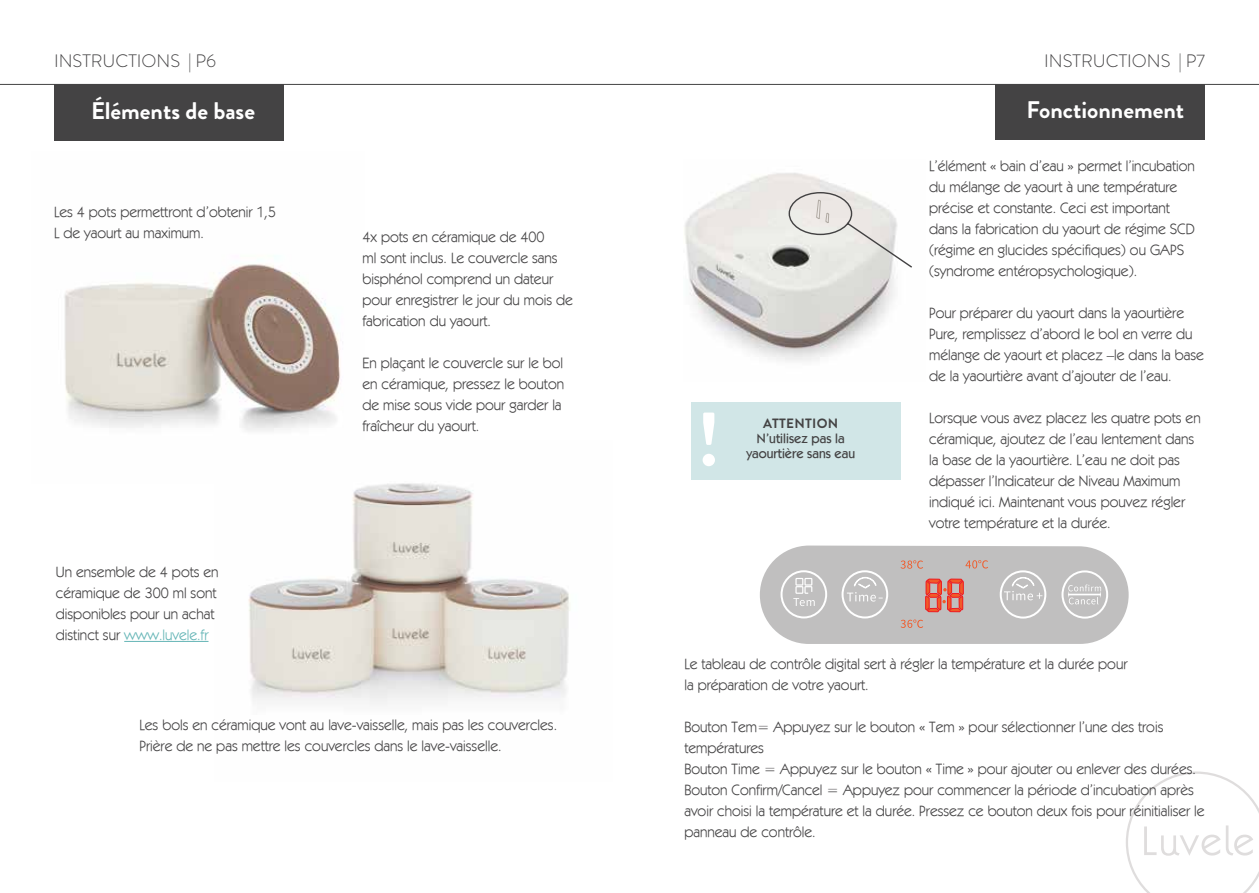
<style>
.page{position:relative;width:1259px;height:893px;background:#fff}
.page>*{position:absolute;margin:0;border:0;box-sizing:border-box;transform-origin:0 0}
.t1{font:700 75.6px "Brandon Grotesque";color:#fff}
.t2{font:700 24px "Brandon Grotesque";color:#fff}
.t3{font:300 18px "Brandon Grotesque";color:#444344}
.t4{font:15px/21px "Kabel IT Cby BT";color:#444344}
.t5{font:500 13.5px/15px "Kabel IT Cby BT";color:#444344;text-align:center}
.t6{font:700 13.5px "Brandon Grotesque";letter-spacing:.02em;color:#444344}
.s1{color:#64b5b6}
</style>
<div class="page">
<svg style="left:1126px;top:771px;width:133px;height:122px"></svg>
<img style="left:64px;top:256px;width:277px;height:175px">
<img style="left:248px;top:483px;width:321px;height:222px">
<hr style="left:0;top:84px;width:1259px;height:1px;background:#444344">
<div style="left:54px;top:84px;width:229px;height:56px;background:#444344"></div>
<hr style="left:124px;top:641px;width:84px;height:1px;background:#64b5b6">
<svg style="left:760px;top:545px;width:368px;height:99px;background:#c8c3c2"></svg>
<img style="left:684px;top:173px;width:211px;height:188px">
<svg style="left:788px;top:191px;width:124px;height:78px"></svg>
<div style="left:691px;top:402px;width:209px;height:78px;background:#d1e6e7"></div>
<div style="left:995px;top:84px;width:209px;height:56px;background:#444344"></div>
<p class="t3" style="left:54px;top:49px;width:164px">INSTRUCTIONS | P6</p>
<h2 class="t2" style="left:91px;top:94px;width:165px">Éléments de base</h2>
<p class="t4" style="left:54px;top:201px;width:223px">Les 4 pots permettront d’obtenir 1,5<br>L de yaourt au maximum.</p>
<p class="t4" style="left:56px;top:561px;width:164px">Un ensemble de 4 pots en céramique de 300 ml sont disponibles pour un achat distinct sur <span class="s1">www.luvele.fr</span></p>
<p class="t4" style="left:362px;top:226px;width:212px">4x pots en céramique de 400<br>ml sont inclus. Le couvercle sans bisphénol comprend un dateur pour enregistrer le jour du mois de fabrication du yaourt.</p>
<p class="t4" style="left:362px;top:352px;width:203px">En plaçant le couvercle sur le bol en céramique, pressez le bouton de mise sous vide pour garder la fraîcheur du yaourt.</p>
<p class="t4" style="left:140px;top:714px;width:419px">Les bols en céramique vont au lave-vaisselle, mais pas les couvercles.<br>Prière de ne pas mettre les couvercles dans le lave-vaisselle.</p>
<p class="t3" style="left:1044px;top:48px;width:162px">INSTRUCTIONS | P7</p>
<h1 class="t1" style="left:697px;top:387px;width:25px">!</h1>
<p class="t6" style="left:763px;top:414px;width:76px">ATTENTION</p>
<p class="t5" style="left:746px;top:430px;width:110px">N’utilisez pas la yaourtière sans eau</p>
<h2 class="t2" style="left:1026px;top:93px;width:159px">Fonctionnement</h2>
<p class="t4" style="left:929px;top:155px;width:267px">L’élément « bain d’eau » permet l’incubation du mélange de yaourt à une température précise et constante. Ceci est important dans la fabrication du yaourt de régime SCD (régime en glucides spécifiques) ou GAPS (syndrome entéropsychologique).</p>
<p class="t4" style="left:929px;top:302px;width:276px">Pour préparer du yaourt dans la yaourtière Pure, remplissez d’abord le bol en verre du mélange de yaourt et placez –le dans la base de la yaourtière avant d’ajouter de l’eau.</p>
<p class="t4" style="left:929px;top:407px;width:273px">Lorsque vous avez placez les quatre pots en céramique, ajoutez de l’eau lentement dans la base de la yaourtière. L’eau ne doit pas dépasser l’Indicateur de Niveau Maximum indiqué ici. Maintenant vous pouvez régler votre température et la durée.</p>
<p class="t4" style="left:684px;top:653px;width:444px">Le tableau de contrôle digital sert à régler la température et la durée pour la préparation de votre yaourt.</p>
<p class="t4" style="left:684px;top:716px;width:522px">Bouton Tem= Appuyez sur le bouton « Tem » pour sélectionner l’une des trois températures<br>Bouton Time = Appuyez sur le bouton « Time » pour ajouter ou enlever des durées.<br>Bouton Confirm/Cancel = Appuyez pour commencer la période d’incubation après avoir choisi la température et la durée. Pressez ce bouton deux fois pour réinitialiser le panneau de contrôle.</p>
</div>
